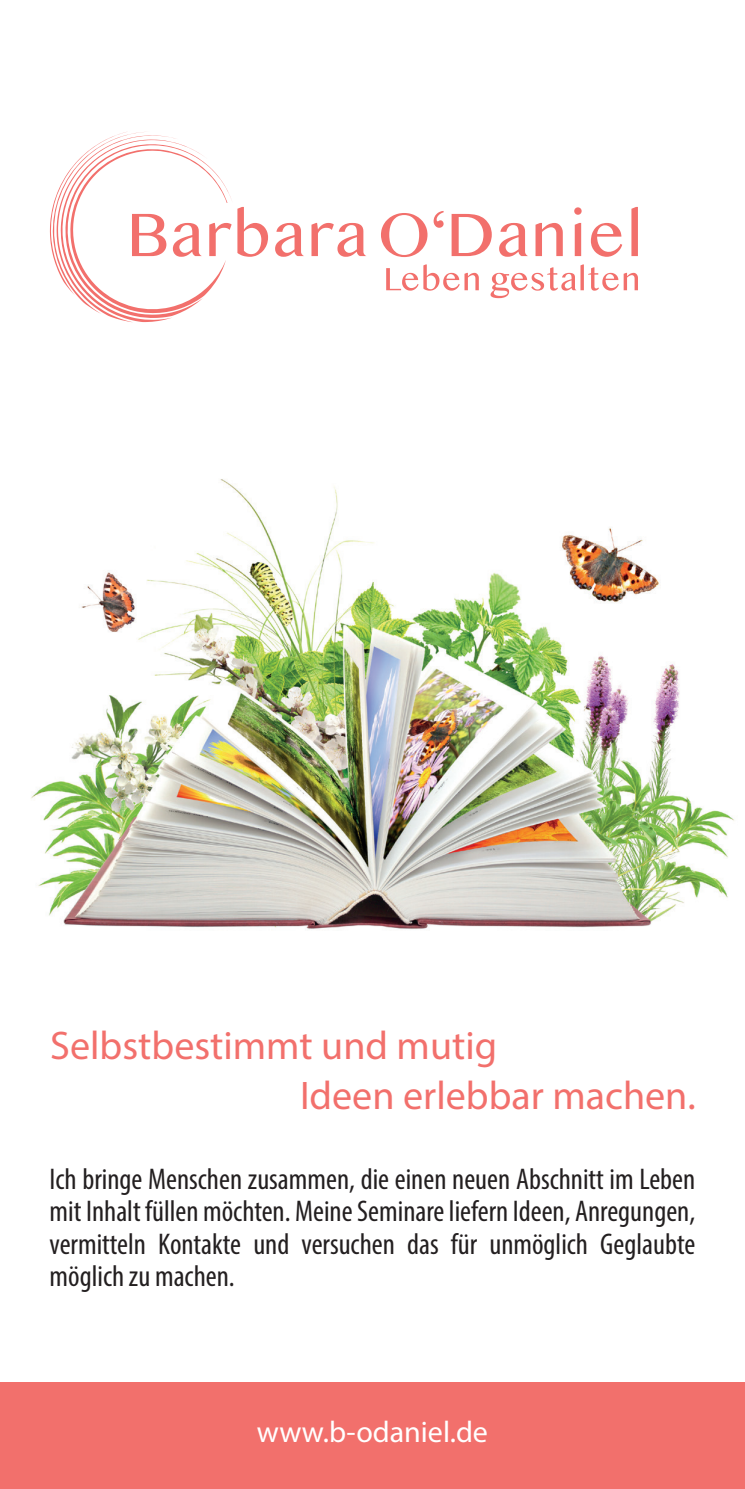
<style>
.page{position:relative;width:745px;height:1489px;background:#fff}
.page>*{position:absolute;margin:0;border:0;box-sizing:border-box;transform-origin:0 0}
.t1{font:40px/50px "Myriad Pro";color:#f2706c}
.t2{font:condensed 30px/32.5px "Myriad Pro";color:#231f20;text-align:justify}
.t3{font:30px "Myriad Pro";color:#fff}
</style>
<div class="page">
<div style="left:0;top:1382px;width:744px;height:106px;background:#f2706c"></div>
<img style="left:30px;top:479px;width:704px;height:451px">
<svg style="left:386px;top:264px;width:92px;height:26px"></svg>
<svg style="left:490px;top:264px;width:147px;height:34px"></svg>
<svg style="left:381px;top:213px;width:46px;height:44px"></svg>
<svg style="left:433px;top:211px;width:10px;height:17px"></svg>
<svg style="left:451px;top:214px;width:40px;height:42px"></svg>
<svg style="left:499px;top:223px;width:28px;height:34px"></svg>
<svg style="left:535px;top:223px;width:27px;height:33px"></svg>
<svg style="left:574px;top:207px;width:7px;height:49px"></svg>
<svg style="left:590px;top:223px;width:32px;height:34px"></svg>
<svg style="left:631px;top:207px;width:6px;height:49px"></svg>
<svg style="left:50px;top:132px;width:218px;height:190px"></svg>
<svg style="left:275px;top:223px;width:29px;height:34px"></svg>
<svg style="left:311px;top:223px;width:55px;height:34px"></svg>
<h1 class="t1" style="left:300px;top:1020px;width:397px;text-indent:-250px">Selbstbestimmt und mutig<br>Ideen erlebbar machen.</h1>
<p class="t2" style="left:50px;top:1161px;width:646px">Ich bringe Menschen zusammen, die einen neuen Abschnitt im Leben mit Inhalt füllen möchten. Meine Seminare liefern Ideen, Anregungen, vermitteln Kontakte und versuchen das für unmöglich Geglaubte möglich zu machen.</p>
<p class="t3" style="left:257px;top:1413px;width:232px">www.b-odaniel.de</p>
</div>
